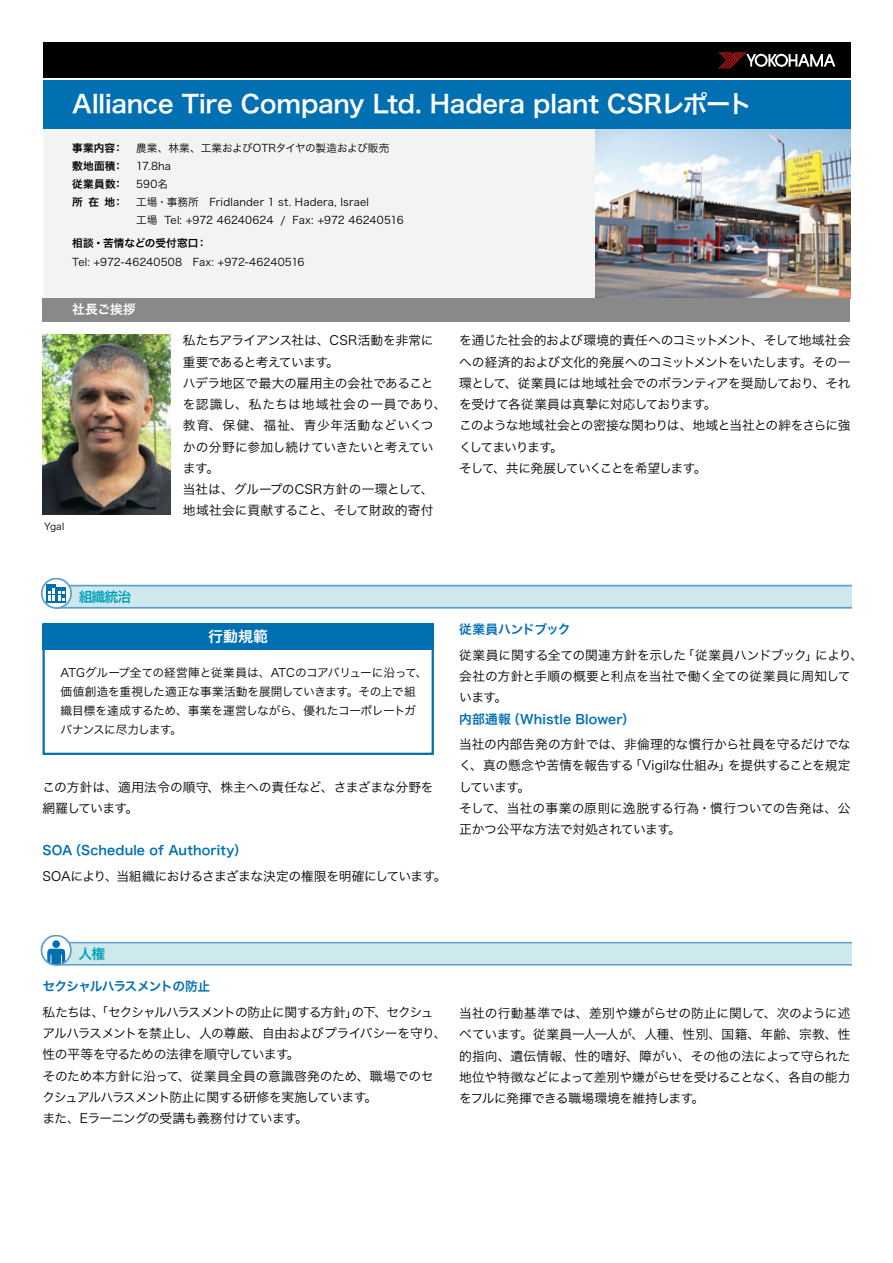
<style>
.page{position:relative;width:893px;height:1263px;background:#fff}
.page>*{position:absolute;margin:0;border:0;box-sizing:border-box;transform-origin:0 0}
.t1{font:24.45px "Hira Kaku Pro N W6";letter-spacing:-.01em;color:#fff}
.t2{font:14.85px "Hira Kaku Pro N W6";color:#fff}
.t3{font:13.8px "Hira Kaku Pro N W6";letter-spacing:-.07em;color:#00a1b7}
.t4{font:12.75px/21.3px "Hira Kaku Pro N W3";letter-spacing:-.025em;color:#000}
.t5{font:12.75px/21.3px "Hira Kaku Pro N W3";color:#000}
.t6{font:12.75px "Hira Kaku Pro N W6";letter-spacing:.005em;color:#0070b2}
.t7{font:12.75px/21.3px "Hira Kaku Pro N W3";letter-spacing:-.005em;color:#000}
.t8{font:12.75px "Hira Kaku Pro N W3";letter-spacing:-.08em;color:#000}
.t9{font:12.75px "Hira Kaku Pro N W6";letter-spacing:-.055em;color:#0070b2}
.t10{font:12.75px "Hira Kaku Pro N W3";letter-spacing:.01em;color:#000}
.t11{font:12.75px "Hira Kaku Pro N W6";letter-spacing:-.03em;color:#0070b2}
.t12{font:12.75px "Hira Kaku Pro N W6";color:#fff}
.t13{font:11.7px/19.2px "Hira Kaku Pro N W3";letter-spacing:-.02em;color:#000}
.t14{font:10.65px "Hira Kaku Pro N W3";letter-spacing:.015em;color:#000}
.t15{font:10.65px "Hira Kaku Pro N W3";letter-spacing:-.005em;color:#000}
.t16{font:10.65px/18px "Hira Kaku Pro N W6";letter-spacing:.02em;color:#000}
.t17{font:10.65px "Hira Kaku Pro N W6";color:#000}
.t18{font:9.6px "Hira Kaku Pro N W3";color:#000}
</style>
<div class="page">
<div style="left:43px;top:129px;width:807px;height:169px;background:#f2f3f3"></div>
<img style="left:595px;top:129px;width:255px;height:169px">
<div style="left:43px;top:43px;width:807px;height:35px;background:#000"></div>
<svg style="left:718px;top:52px;width:117px;height:17px"></svg>
<div style="left:43px;top:80px;width:807px;height:49px;background:#0070b2"></div>
<div style="left:43px;top:298px;width:807px;height:23px;background:#898989"></div>
<img style="left:43px;top:334px;width:127px;height:181px">
<div style="left:56px;top:586px;width:796px;height:22px;background:#cee9ee"></div>
<hr style="left:56px;top:585px;width:796px;height:1px;background:#5c9fcf">
<hr style="left:56px;top:607px;width:796px;height:2px;background:#5c9fcf">
<svg style="left:42px;top:578px;width:29px;height:30px"></svg>
<div style="left:41px;top:578px;width:31px;height:31px;border:2px solid #5c9fcf;border-radius:50%"></div>
<svg style="left:47px;top:584px;width:9px;height:19px"></svg>
<svg style="left:57px;top:587px;width:9px;height:16px"></svg>
<svg style="left:49px;top:588px;width:15px;height:13px"></svg>
<div style="left:56px;top:943px;width:796px;height:22px;background:#cee9ee"></div>
<hr style="left:56px;top:942px;width:796px;height:1px;background:#5c9fcf">
<hr style="left:56px;top:964px;width:796px;height:1px;background:#5c9fcf">
<svg style="left:41px;top:935px;width:30px;height:30px"></svg>
<div style="left:52px;top:940px;width:8px;height:8px;background:#0070b3;border-radius:50%"></div>
<svg style="left:47px;top:949px;width:18px;height:16px"></svg>
<div style="left:41px;top:935px;width:31px;height:31px;border:2px solid #5c9fcf;border-radius:50%"></div>
<div style="left:43px;top:624px;width:391px;height:25px;background:#0070b2"></div>
<div style="left:43px;top:623px;width:391px;height:132px;border:2px solid #0070b2"></div>
<h1 class="t1" style="left:72px;top:82px;width:682px">Alliance Tire Company Ltd. Hadera plant CSRレポート</h1>
<p class="t16" style="left:113px;top:138px;width:12px;text-indent:-40px">事業内容：</p>
<p class="t16" style="left:113px;top:138px;width:12px">：</p>
<p class="t16" style="left:113px;top:156px;width:12px;text-indent:-40px">敷地面積：</p>
<p class="t16" style="left:113px;top:174px;width:12px;text-indent:-40px">従業員数：</p>
<p class="t16" style="left:88px;top:193px;width:12px">在</p>
<p class="t16" style="left:72px;top:193px;width:12px">所</p>
<p class="t16" style="left:105px;top:193px;width:12px">地</p>
<p class="t15" style="left:136px;top:138px;width:255px">農業、林業、工業およびOTRタイヤの製造および販売</p>
<p class="t14" style="left:136px;top:156px;width:36px">17.8ha</p>
<p class="t14" style="left:136px;top:174px;width:34px">590名</p>
<p class="t14" style="left:136px;top:193px;width:234px">工場・事務所　Fridlander 1 st. Hadera, Israel</p>
<p class="t15" style="left:293px;top:211px;width:113px">Fax: +972 46240516</p>
<p class="t14" style="left:136px;top:211px;width:23px">工場</p>
<p class="t14" style="left:165px;top:211px;width:110px">Tel: +972 46240624</p>
<p class="t14" style="left:280px;top:211px;width:7px">/</p>
<p class="t17" style="left:72px;top:234px;width:128px">相談・苦情などの受付窓口</p>
<p class="t14" style="left:72px;top:252px;width:234px">Tel: +972-46240508　Fax: +972-46240516</p>
<p class="t16" style="left:197px;top:234px;width:12px">：</p>
<p class="t12" style="left:72px;top:298px;width:65px">社長ご挨拶</p>
<p class="t18" style="left:44px;top:518px;width:22px">Ygal</p>
<p class="t3" style="left:79px;top:584px;width:54px">組織統治</p>
<p class="t5" style="left:183px;top:329px;width:265px">私たちアライアンス社は、CSR活動を非常に重要であると考えています。<br>ハデラ地区で最大の雇用主の会社であることを認識し、私たちは地域社会の一員であり、教育、保健、福祉、青少年活動などいくつかの分野に参加し続けていきたいと考えています。<br>当社は、グループのCSR方針の一環として、地域社会に貢献すること、そして財政的寄付</p>
<p class="t4" style="left:459px;top:329px;width:393px">を通じた社会的および環境的責任へのコミットメント、そして地域社会への経済的および文化的発展へのコミットメントをいたします。その一環として、従業員には地域社会でのボランティアを奨励しており、それを受けて各従業員は真摯に対応しております。<br>このような地域社会との密接な関わりは、地域と当社との絆をさらに強くしてまいります。<br>そして、共に発展していくことを希望します。</p>
<p class="t2" style="left:208px;top:623px;width:61px">行動規範</p>
<p class="t13" style="left:61px;top:662px;width:368px">ATGグループ全ての経営陣と従業員は、ATCのコアバリューに沿って、価値創造を重視した適正な事業活動を展開していきます。その上で組織目標を達成するため、事業を運営しながら、優れたコーポレートガバナンスに尽力します。</p>
<p class="t7" style="left:43px;top:775px;width:393px">この方針は、適用法令の順守、株主への責任など、さまざまな分野を網羅しています。</p>
<p class="t6" style="left:68px;top:839px;width:180px">（Schedule of Authority(</p>
<p class="t6" style="left:43px;top:839px;width:31px">SOA</p>
<p class="t4" style="left:43px;top:864px;width:405px">SOAにより、当組織におけるさまざまな決定の権限を明確にしています。</p>
<p class="t11" style="left:459px;top:618px;width:113px">従業員ハンドブック</p>
<p class="t4" style="left:682px;top:643px;width:138px">「従業員ハンドブック」</p>
<p class="t4" style="left:459px;top:643px;width:393px">従業員に関する全ての関連方針を示した<br>会社の方針と手順の概要と利点を当社で働く全ての従業員に周知しています。</p>
<p class="t6" style="left:507px;top:707px;width:129px">（Whistle Blower(</p>
<p class="t4" style="left:815px;top:643px;width:50px">により、</p>
<p class="t6" style="left:459px;top:707px;width:53px">内部通報</p>
<p class="t4" style="left:459px;top:733px;width:393px;text-align:right">当社の内部告発の方針では、非倫理的な慣行から社員を守るだけでなを提供することを規定</p>
<p class="t10" style="left:629px;top:754px;width:104px">「Vigilな仕組み」</p>
<p class="t4" style="left:459px;top:754px;width:393px">く、真の懸念や苦情を報告する<br>しています。<br>そして、当社の事業の原則に逸脱する行為・慣行ついての告発は、公正かつ公平な方法で対処されています。</p>
<p class="t3" style="left:78px;top:941px;width:28px">人権</p>
<p class="t9" style="left:43px;top:975px;width:169px">セクシャルハラスメントの防止</p>
<p class="t8" style="left:43px;top:1001px;width:393px">私たちは、「セクシャルハラスメントの防止に関する方針の下、セクシュ</p>
<p class="t4" style="left:43px;top:1000px;width:405px;text-indent:303px">」<br>アルハラスメントを禁止し、人の尊厳、自由およびプライバシーを守り、性の平等を守るための法律を順守しています。<br>そのため本方針に沿って、従業員全員の意識啓発のため、職場でのセクシュアルハラスメント防止に関する研修を実施しています。<br>また、Eラーニングの受講も義務付けています。</p>
<p class="t4" style="left:459px;top:1002px;width:393px;text-align:justify">当社の行動基準では、差別や嫌がらせの防止に関して、次のように述べています。従業員一人一人が、人種、性別、国籍、年齢、宗教、性的指向、遺伝情報、性的嗜好、障がい、その他の法によって守られた地位や特徴などによって差別や嫌がらせを受けることなく、各自の能力をフルに発揮できる職場環境を維持します。</p>
</div>
